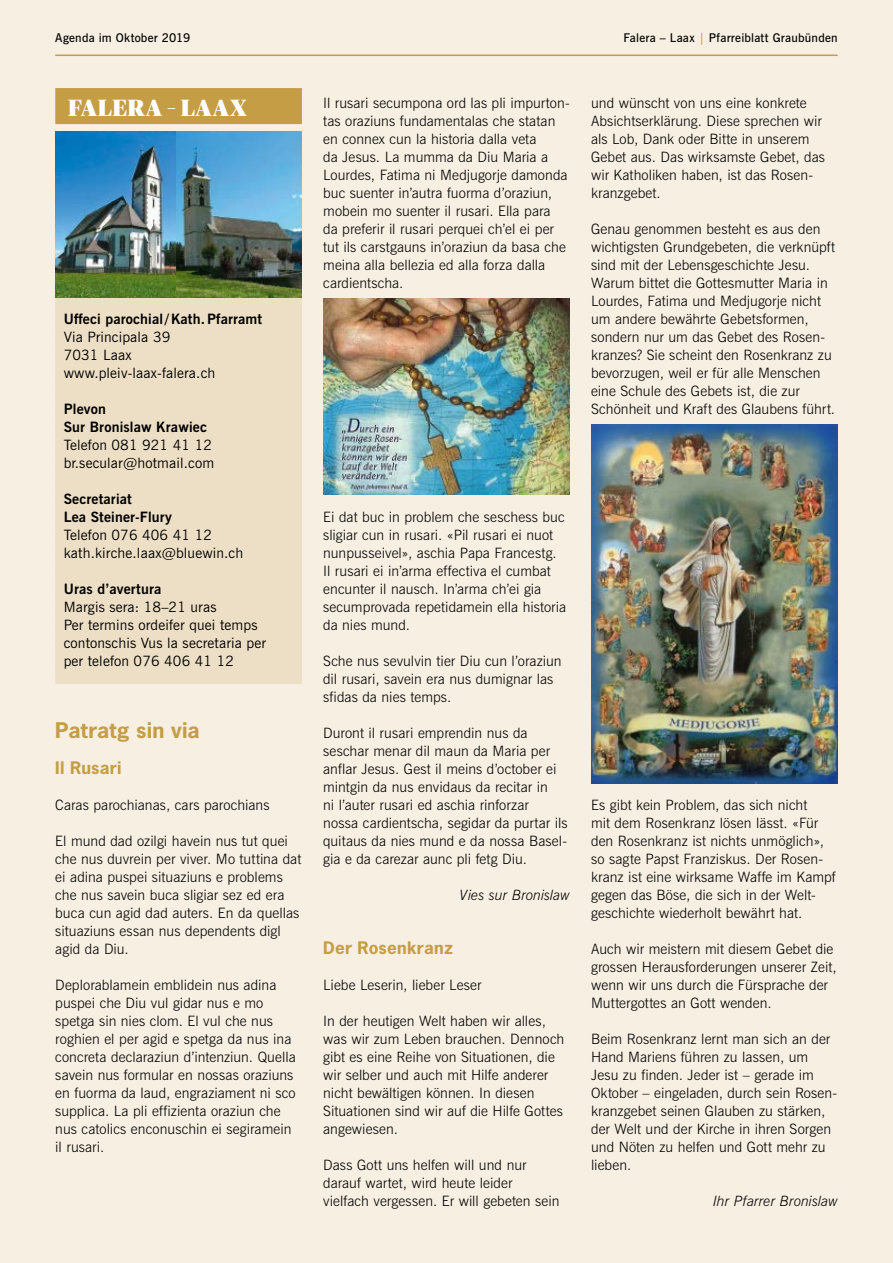
<style>
.page{position:relative;width:893px;height:1263px;background:#f6efe2}
.page>*{position:absolute;margin:0;border:0;box-sizing:border-box;transform-origin:0 0}
.t1{font:900 23.4px "Publico Banner";letter-spacing:.025em;color:#fff}
.t2{font:700 20.25px "News Gothic";letter-spacing:.01em;color:#c59d44;scale:1.05 1}
.t3{font:700 16.35px "News Gothic";letter-spacing:.015em;color:#c59d44;scale:1.05 1}
.t4{font:300 14.25px/18px "News Gothic BT";letter-spacing:.005em;color:#000}
.t5{font:14.25px/18px "News Gothic BT";letter-spacing:.01em;color:#000}
.t6{font:700 14.25px/18px "News Gothic BT";letter-spacing:.01em;color:#000}
.t7{font:italic 300 14.25px "News Gothic BT";color:#000}
.t8{font:600 12px "News Gothic BT";letter-spacing:.02em;color:#000}
.s1{color:#c59d44}
</style>
<div class="page">
<div style="left:55px;top:88px;width:247px;height:36px;background:#c59d44"></div>
<svg style="left:55px;top:297px;width:247px;height:6px"></svg>
<div style="left:55px;top:303px;width:247px;height:21px;background:#eddfc5"></div>
<div style="left:55px;top:321px;width:247px;height:21px;background:#eddfc5"></div>
<div style="left:55px;top:339px;width:247px;height:21px;background:#eddfc5"></div>
<div style="left:55px;top:357px;width:247px;height:21px;background:#eddfc5"></div>
<div style="left:55px;top:375px;width:247px;height:21px;background:#eddfc5"></div>
<div style="left:55px;top:393px;width:247px;height:21px;background:#eddfc5"></div>
<div style="left:55px;top:411px;width:247px;height:21px;background:#eddfc5"></div>
<div style="left:55px;top:429px;width:247px;height:21px;background:#eddfc5"></div>
<div style="left:55px;top:447px;width:247px;height:21px;background:#eddfc5"></div>
<div style="left:55px;top:465px;width:247px;height:21px;background:#eddfc5"></div>
<div style="left:55px;top:483px;width:247px;height:21px;background:#eddfc5"></div>
<div style="left:55px;top:501px;width:247px;height:21px;background:#eddfc5"></div>
<div style="left:55px;top:519px;width:247px;height:21px;background:#eddfc5"></div>
<div style="left:55px;top:537px;width:247px;height:21px;background:#eddfc5"></div>
<div style="left:55px;top:555px;width:247px;height:21px;background:#eddfc5"></div>
<div style="left:55px;top:573px;width:247px;height:21px;background:#eddfc5"></div>
<div style="left:55px;top:591px;width:247px;height:21px;background:#eddfc5"></div>
<div style="left:55px;top:609px;width:247px;height:21px;background:#eddfc5"></div>
<div style="left:55px;top:627px;width:247px;height:21px;background:#eddfc5"></div>
<div style="left:55px;top:645px;width:247px;height:21px;background:#eddfc5"></div>
<div style="left:55px;top:663px;width:247px;height:21px;background:#eddfc5"></div>
<img style="left:55px;top:132px;width:247px;height:165px">
<img style="left:323px;top:299px;width:247px;height:196px">
<img style="left:591px;top:424px;width:247px;height:360px">
<hr style="left:55px;top:55px;width:783px;height:1px;background:#c59d44">
<p class="t8" style="left:55px;top:31px;width:136px">Agenda im Oktober 2019</p>
<p class="t8" style="left:623px;top:31px;width:216px">Falera – Laax <span class="s1">|</span> Pfarreiblatt Graubünden</p>
<h1 class="t1" style="left:68px;top:94px;width:180px">FALERA – LAAX</h1>
<p class="t6" style="left:64px;top:310px;width:200px">Uffeci parochial /Kath.Pfarramt</p>
<p class="t5" style="left:64px;top:328px;width:153px">Via Principala 39<br>7031 Laax www.pleiv-laax-falera.ch</p>
<p class="t6" style="left:64px;top:400px;width:145px">Plevon<br>Sur Bronislaw Krawiec</p>
<p class="t5" style="left:64px;top:436px;width:152px">Telefon 081 921 41 12 br.secular@hotmail.com</p>
<p class="t6" style="left:64px;top:490px;width:110px">Secretariat<br>Lea Steiner-Flury</p>
<p class="t5" style="left:64px;top:526px;width:181px">Telefon 076 406 41 12 kath.kirche.laax@bluewin.ch</p>
<p class="t6" style="left:64px;top:580px;width:99px">Uras d’avertura</p>
<p class="t5" style="left:64px;top:598px;width:204px">Margis sera: 18–21 uras<br>Per termins ordeifer quei temps contonschis Vus la secretaria per per telefon 076 406 41 12</p>
<h2 class="t2" style="left:55px;top:717px;width:139px">Patratg sin via</h2>
<p class="t3" style="left:55px;top:757px;width:65px">Il Rusari</p>
<p class="t4" style="left:55px;top:796px;width:216px">Caras parochianas, cars parochians</p>
<p class="t4" style="left:55px;top:832px;width:247px">El mund dad ozilgi havein nus tut quei che nus duvrein per viver. Mo tuttina dat ei adina puspei situaziuns e problems che nus savein buca sligiar sez ed era buca cun agid dad auters. En da quellas situaziuns essan nus dependents digl agid da Diu.</p>
<p class="t4" style="left:55px;top:976px;width:242px">Deplorablamein emblidein nus adina puspei che Diu vul gidar nus e mo spetga sin nies clom. El vul che nus roghien el per agid e spetga da nus ina concreta declaraziun d’intenziun. Quella savein nus formular en nossas oraziuns en fuorma da laud, engraziament ni sco supplica. La pli effizienta oraziun che nus catolics enconuschin ei segiramein il rusari.</p>
<p class="t4" style="left:323px;top:94px;width:248px">Il rusari secumpona ord las pli impurton&shy;tas oraziuns fundamentalas che statan en connex cun la historia dalla veta<br>da Jesus. La mumma da Diu Maria a Lourdes, Fatima ni Medjugorje damonda buc suenter in’autra fuorma d’oraziun, mobein mo suenter il rusari. Ella para<br>da preferir il rusari perquei ch’el ei per tut ils carstgauns in’oraziun da basa che meina alla bellezia ed alla forza dalla cardientscha.</p>
<p class="t4" style="left:591px;top:94px;width:235px">und wünscht von uns eine konkrete<br>Absichtserklärung. Diese sprechen wir als Lob, Dank oder Bitte in unserem<br>Gebet aus. Das wirksamste Gebet, das wir Katholiken haben, ist das Rosen&shy;kranzgebet.</p>
<p class="t4" style="left:591px;top:220px;width:246px">Genau genommen besteht es aus den wichtigsten Grundgebeten, die verknüpft sind mit der Lebensgeschichte Jesu.<br>Warum bittet die Gottesmutter Maria in Lourdes, Fatima und Medjugorje nicht um andere bewährte Gebetsformen, sondern nur um das Gebet des Rosen&shy;kranzes? Sie scheint den Rosenkranz zu bevorzugen, weil er für alle Menschen eine Schule des Gebets ist, die zur Schönheit und Kraft des Glaubens führt.</p>
<p class="t4" style="left:323px;top:508px;width:245px">Ei dat buc in problem che seschess buc sligiar cun in rusari. «Pil rusari ei nuot nunpusseivel», aschia Papa Francestg.<br>Il rusari ei in’arma effectiva el cumbat encunter il nausch. In’arma ch’ei gia secumprovada repetidamein ella historia da nies mund.</p>
<p class="t4" style="left:323px;top:652px;width:240px">Sche nus sevulvin tier Diu cun l’oraziun dil rusari, savein era nus dumignar las sfidas da nies temps.</p>
<p class="t4" style="left:323px;top:724px;width:246px">Duront il rusari emprendin nus da seschar menar dil maun da Maria per anflar Jesus. Gest il meins d’october ei mintgin da nus envidaus da recitar in<br>ni l’auter rusari ed aschia rinforzar nossa cardientscha, segidar da purtar ils quitaus da nies mund e da nossa Basel&shy;gia e da carezar aunc pli fetg Diu.</p>
<p class="t7" style="left:460px;top:886px;width:112px">Vies sur Bronislaw</p>
<p class="t3" style="left:323px;top:937px;width:125px">Der Rosenkranz</p>
<p class="t4" style="left:323px;top:976px;width:160px">Liebe Leserin, lieber Leser</p>
<p class="t4" style="left:323px;top:1012px;width:243px">In der heutigen Welt haben wir alles, was wir zum Leben brauchen. Dennoch gibt es eine Reihe von Situationen, die wir selber und auch mit Hilfe anderer nicht bewältigen können. In diesen Situationen sind wir auf die Hilfe Gottes angewiesen.</p>
<p class="t4" style="left:323px;top:1156px;width:238px">Dass Gott uns helfen will und nur darauf wartet, wird heute leider vielfach vergessen. Er will gebeten sein</p>
<p class="t4" style="left:591px;top:796px;width:246px">Es gibt kein Problem, das sich nicht<br>mit dem Rosenkranz lösen lässt. «Für den Rosenkranz ist nichts unmöglich», so sagte Papst Franziskus. Der Rosen&shy;kranz ist eine wirksame Waffe im Kampf gegen das Böse, die sich in der Welt&shy;geschichte wiederholt bewährt hat.</p>
<p class="t4" style="left:591px;top:940px;width:247px">Auch wir meistern mit diesem Gebet die grossen Herausforderungen unserer Zeit, wenn wir uns durch die Fürsprache der Muttergottes an Gott wenden.</p>
<p class="t4" style="left:591px;top:1030px;width:248px">Beim Rosenkranz lernt man sich an der Hand Mariens führen zu lassen, um Jesu zu finden. Jeder ist – gerade im Oktober – eingeladen, durch sein Rosen&shy;kranzgebet seinen Glauben zu stärken, der Welt und der Kirche in ihren Sorgen und Nöten zu helfen und Gott mehr zu lieben.</p>
<p class="t7" style="left:713px;top:1192px;width:126px">Ihr Pfarrer Bronislaw</p>
</div>
